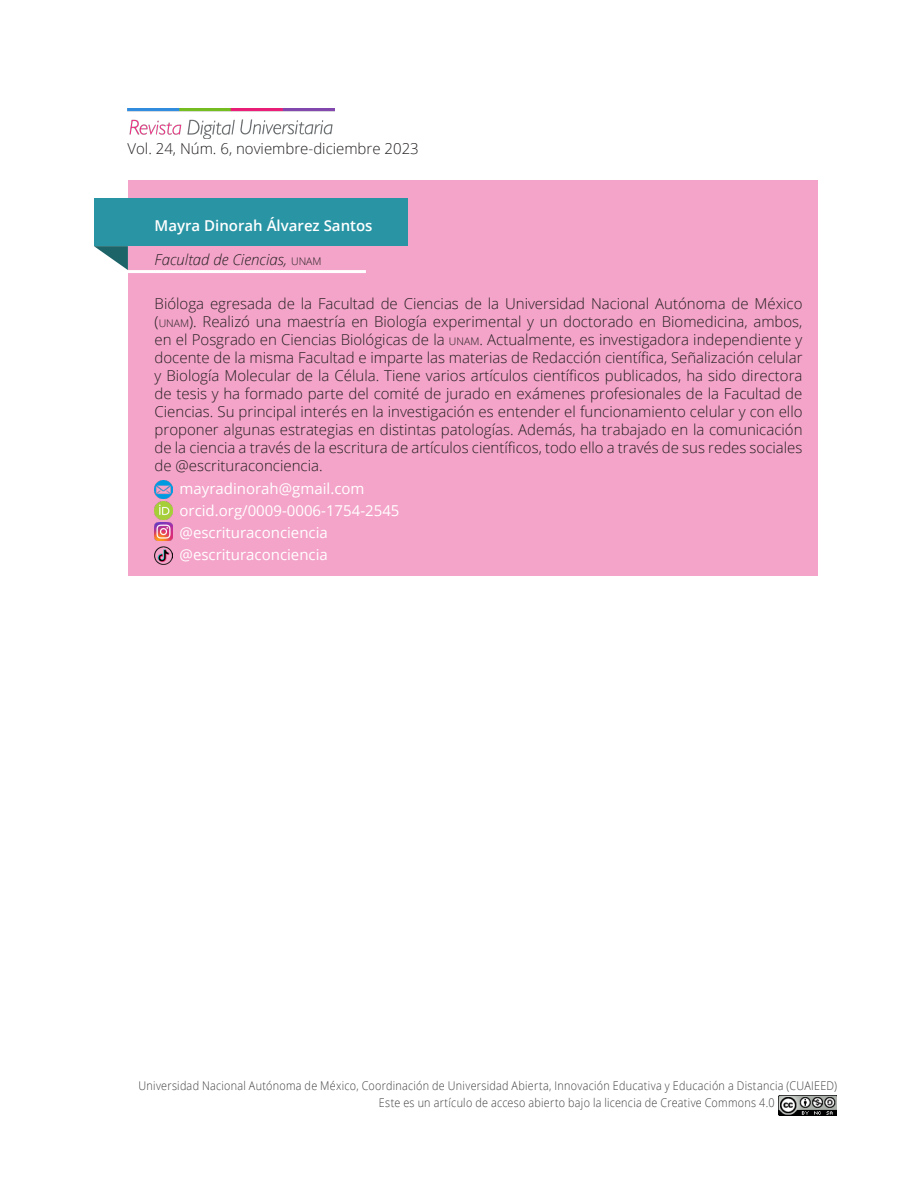
<style>
.page{position:relative;width:918px;height:1188px;background:#fff}
.page>*{position:absolute;margin:0;border:0;box-sizing:border-box;transform-origin:0 0}
.autor_Info2{font:300 15px/18px "Open Sans";color:#231f20;text-align:justify}
.autor_Info2-2{font:15px "Open Sans";color:#fff}
.autor_info{font:600 15px "Open Sans";color:#fff}
.autor_Info2-3{font:italic 300 15px "Open Sans";color:#231f20}
.t1{font:300 12px/17px "Open Sans";letter-spacing:.025em;color:#3e3e3f;scale:.9 1}
.s1{font-style:normal;font-size:10.5px}
.s2{font-size:10.5px}
</style>
<div class="page">
<img style="left:128px;top:108px;width:207px;height:30px">
<img style="left:778px;top:1096px;width:59px;height:20px">
<div style="left:128px;top:180px;width:690px;height:396px;background:#f4a4c9"></div>
<div style="left:94px;top:199px;width:314px;height:47px;background:#2994a4"></div>
<svg style="left:94px;top:246px;width:34px;height:24px"></svg>
<hr style="left:127px;top:270px;width:239px;height:3px;background:#fff">
<img style="left:155px;top:481px;width:18px;height:18px">
<img style="left:155px;top:502px;width:18px;height:18px">
<img style="left:155px;top:523px;width:18px;height:18px">
<img style="left:155px;top:546px;width:18px;height:18px">
<p class="autor_Info2" style="left:128px;top:139px;width:293px">Vol. 24, Núm. 6, noviembre-diciembre 2023</p>
<p class="autor_info" style="left:155px;top:215px;width:219px">Mayra Dinorah Álvarez Santos</p>
<p class="autor_Info2-3" style="left:155px;top:249px;width:169px">Facultad de Ciencias, <span class="s1">UNAM</span></p>
<p class="autor_Info2" style="left:155px;top:295px;width:649px">Bióloga egresada de la Facultad de Ciencias de la Universidad Nacional Autónoma de México (<span class="s2">UNAM</span>). Realizó una maestría en Biología experimental y un doctorado en Biomedicina, ambos, en el Posgrado en Ciencias Biológicas de la <span class="s2">UNAM</span>. Actualmente, es investigadora independiente y docente de la misma Facultad e imparte las materias de Redacción científica, Señalización celular y Biología Molecular de la Célula. Tiene varios artículos científicos publicados, ha sido directora de tesis y ha formado parte del comité de jurado en exámenes profesionales de la Facultad de Ciencias. Su principal interés en la investigación es entender el funcionamiento celular y con ello proponer algunas estrategias en distintas patologías. Además, ha trabajado en la comunicación de la ciencia a través de la escritura de artículos científicos, todo ello a través de sus redes sociales de @escrituraconciencia.</p>
<p class="autor_Info2-2" style="left:180px;top:478px;width:186px">mayradinorah@gmail.com</p>
<p class="autor_Info2-2" style="left:180px;top:500px;width:221px">orcid.org/0009-0006-1754-2545</p>
<p class="autor_Info2-2" style="left:180px;top:522px;width:150px">@escrituraconciencia</p>
<p class="autor_Info2-2" style="left:180px;top:545px;width:150px">@escrituraconciencia</p>
<p class="t1" style="left:379px;top:1077px;width:511px;text-indent:-240px">Universidad Nacional Autónoma de México, Coordinación de Universidad Abierta, Innovación Educativa y Educación a Distancia (CUAIEED)<br>Este es un artículo de acceso abierto bajo la licencia de Creative Commons 4.0</p>
</div>
